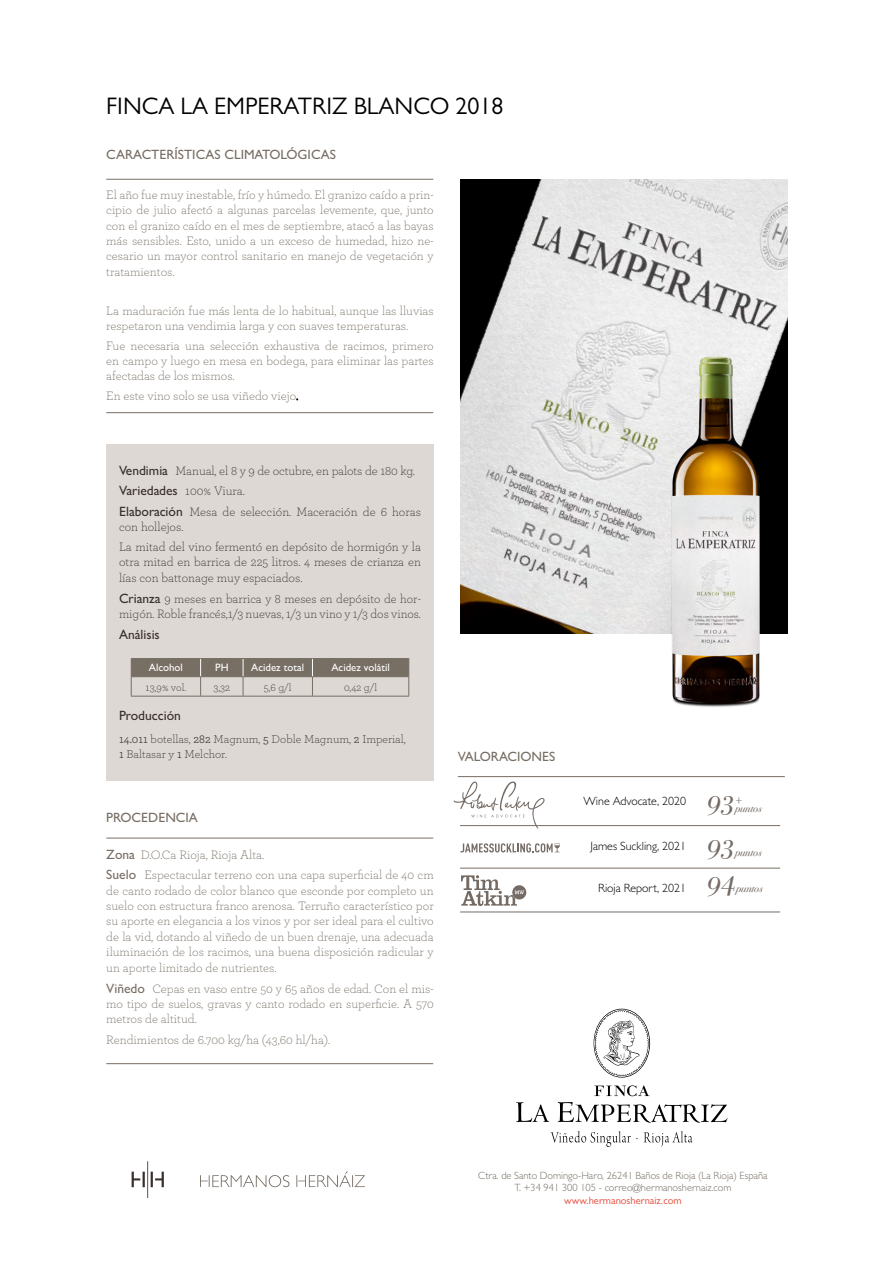
<style>
.page{position:relative;width:893px;height:1263px;background:#fff}
.page>*{position:absolute;margin:0;border:0;box-sizing:border-box;transform-origin:0 0}
.t1{font:27px "Bodoni BE Light Italic Exp";color:#756b65}
.t2{font:24px "Gill Sans MT Pro";color:#000}
.t3{font:500 13.5px "Gill Sans MT Pro";color:#776e64}
.t4{font:500 13.5px "Gill Sans MT Pro";color:#382e2c}
.t5{font:700 13.5px "Bodoni Svty Two ITCTT";color:#756b65}
.t6{font:300 12.75px/15.3px "Archer";color:#776e64;text-align:justify}
.t7{font:300 12.75px/15.3px "Archer";color:#382e2c}
.t8{font:300 12px/14.4px "Archer";color:#382e2c}
.t9{font:300 12px "Gill Sans MT Pro";color:#000}
.t10{font:500 10.8px "Gill Sans MT Pro";color:#fff}
.t11{font:300 10.8px "Archer";color:#382e2c}
.t12{font:300 10.5px/12.6px "Gill Sans MT Pro";color:#776e64;text-align:center}
.t13{font:10.5px "Gill Sans MT Pro";color:#e54534}
.t14{font:italic 10.5px "Bodoni Svty Two ITCTT";color:#756b65}
.s1{font-family:"Gill Sans MT Pro";font-weight:500;font-size:13.5px}
.s2{font-family:"Archer";font-weight:300;font-size:12.75px}
.s3{font-weight:400}
</style>
<div class="page">
<svg style="left:132px;top:1161px;width:32px;height:37px"></svg>
<svg style="left:200px;top:1171px;width:165px;height:16px"></svg>
<svg style="left:516px;top:1009px;width:211px;height:138px"></svg>
<hr style="left:106px;top:838px;width:327px;height:1px;background:#776e64">
<hr style="left:106px;top:1063px;width:327px;height:1px;background:#776e64">
<hr style="left:106px;top:179px;width:327px;height:1px;background:#776e64">
<hr style="left:106px;top:412px;width:327px;height:1px;background:#776e64">
<div style="left:106px;top:444px;width:328px;height:336px;background:#ddd8d3"></div>
<hr style="left:131px;top:696px;width:70px;height:1px;background:#776e64">
<svg style="left:131px;top:658px;width:278px;height:38px"></svg>
<hr style="left:201px;top:696px;width:42px;height:1px;background:#776e64">
<hr style="left:243px;top:696px;width:69px;height:1px;background:#776e64">
<hr style="left:312px;top:696px;width:97px;height:1px;background:#776e64">
<svg style="left:454px;top:781px;width:91px;height:47px"></svg>
<hr style="left:460px;top:912px;width:320px;height:1px;background:#776e64">
<svg style="left:461px;top:875px;width:65px;height:31px"></svg>
<hr style="left:460px;top:825px;width:320px;height:1px;background:#776e64">
<hr style="left:460px;top:868px;width:320px;height:1px;background:#776e64">
<img style="left:460px;top:179px;width:327px;height:454px">
<img style="left:650px;top:338px;width:138px;height:369px">
<svg style="left:460px;top:843px;width:100px;height:9px"></svg>
<hr style="left:458px;top:776px;width:327px;height:1px;background:#776e64">
<h2 class="t2" style="left:106px;top:92px;width:399px">FINCA LA EMPERATRIZ BLANCO 2018</h2>
<p class="t3" style="left:106px;top:147px;width:231px">CARACTERÍSTICAS CLIMATOLÓGICAS</p>
<p class="t6" style="left:106px;top:187px;width:329px">El año fue muy inestable, frío y húmedo. El granizo caído a prin&shy;cipio de julio afectó a algunas parcelas levemente, que, junto con el granizo caído en el mes de septiembre, atacó a las bayas más sensibles. Esto, unido a un exceso de humedad, hizo ne&shy;cesario un mayor control sanitario en manejo de vegetación y tratamientos.</p>
<p class="t6" style="left:106px;top:302px;width:329px">La maduración fue más lenta de lo habitual, aunque las lluvias respetaron una vendimia larga y con suaves temperaturas.</p>
<p class="t6" style="left:106px;top:337px;width:329px">Fue necesaria una selección exhaustiva de racimos, primero en campo y luego en mesa en bodega, para eliminar las partes afectadas de los mismos.</p>
<p class="t6" style="left:106px;top:387px;width:193px">En este vino solo se usa viñedo viejo.</p>
<p class="t7" style="left:119px;top:463px;width:297px"><span class="s1">Vendimia</span> Manual, el 8 y 9 de octubre, en palots de 180 kg.</p>
<p class="t4" style="left:119px;top:483px;width:127px">Variedades <span class="s2">100% Viura.</span></p>
<p class="t7" style="left:119px;top:503px;width:303px"><span class="s1">Elaboración</span> Mesa de selección. Maceración de 6 horas con hollejos.</p>
<p class="t7" style="left:119px;top:538px;width:303px;line-height:15.8px;text-align:justify">La mitad del vino fermentó en depósito de hormigón y la otra mitad en barrica de 225 litros. 4 meses de crianza en lías con battonage muy espaciados.</p>
<p class="t7" style="left:119px;top:590px;width:303px"><span class="s1">Crianza</span> 9 meses en barrica y 8 meses en depósito de hor&shy;migón. Roble francés,1/3 nuevas, 1/3 un vino y 1/3 dos vinos.</p>
<p class="t4" style="left:119px;top:626px;width:42px">Análisis</p>
<p class="t10" style="left:149px;top:661px;width:35px">Alcohol</p>
<p class="t10" style="left:215px;top:661px;width:15px">PH</p>
<p class="t10" style="left:251px;top:661px;width:55px">Acidez total</p>
<p class="t10" style="left:331px;top:661px;width:60px">Acidez volátil</p>
<p class="t11" style="left:146px;top:680px;width:42px">13,9% vol.</p>
<p class="t11" style="left:213px;top:680px;width:18px">3,32</p>
<p class="t11" style="left:264px;top:680px;width:29px">5,6 g/l</p>
<p class="t11" style="left:344px;top:680px;width:35px">0,42 g/l</p>
<p class="t4" style="left:119px;top:708px;width:63px">Producción</p>
<p class="t8" style="left:119px;top:731px;width:288px"><span class="s3">14.011</span> botellas, <span class="s3">282</span> Magnum, <span class="s3">5</span> Doble Magnum, <span class="s3">2</span> Imperial,<br><span class="s3">1</span> Baltasar y <span class="s3">1</span> Melchor.</p>
<p class="t3" style="left:106px;top:810px;width:93px">PROCEDENCIA</p>
<p class="t6" style="left:106px;top:844px;width:329px;line-height:20.4px"><span class="s1">Zona</span> D.O.Ca Rioja, Rioja Alta.<br><span class="s1">Suelo</span> Espectacular terreno con una capa superficial de 40 cm</p>
<p class="t6" style="left:106px;top:882px;width:329px">de canto rodado de color blanco que esconde por completo un suelo con estructura franco arenosa. Terruño característico por su aporte en elegancia a los vinos y por ser ideal para el cultivo de la vid, dotando al viñedo de un buen drenaje, una adecuada iluminación de los racimos, una buena disposición radicular y un aporte limitado de nutrientes.</p>
<p class="t6" style="left:106px;top:980px;width:329px"><span class="s1">Viñedo</span> Cepas en vaso entre 50 y 65 años de edad. Con el mis&shy;mo tipo de suelos, gravas y canto rodado en superficie. A 570 metros de altitud.</p>
<p class="t6" style="left:106px;top:1031px;width:225px">Rendimientos de 6.700 kg/ha (43,60 hl/ha).</p>
<p class="t3" style="left:458px;top:748px;width:99px">VALORACIONES</p>
<p class="t9" style="left:584px;top:794px;width:104px">Wine Advocate, 2020</p>
<p class="t9" style="left:591px;top:839px;width:97px">James Suckling, 2021</p>
<h1 class="t1" style="left:707px;top:787px;width:29px">93</h1>
<p class="t14" style="left:735px;top:799px;width:28px">puntos</p>
<p class="t5" style="left:735px;top:789px;width:9px">+</p>
<h1 class="t1" style="left:707px;top:831px;width:29px">93</h1>
<p class="t14" style="left:735px;top:843px;width:28px">puntos</p>
<p class="t9" style="left:598px;top:881px;width:90px">Rioja Report, 2021</p>
<h1 class="t1" style="left:707px;top:867px;width:30px">94</h1>
<p class="t14" style="left:736px;top:880px;width:28px">puntos</p>
<p class="t12" style="left:478px;top:1169px;width:291px">Ctra. de Santo Domingo-Haro, 26241 Baños de Rioja (La Rioja) España<br>T. +34 941 300 105 - correo@hermanoshernaiz.com</p>
<p class="t13" style="left:564px;top:1194px;width:119px">www.hermanoshernaiz.com</p>
</div>
